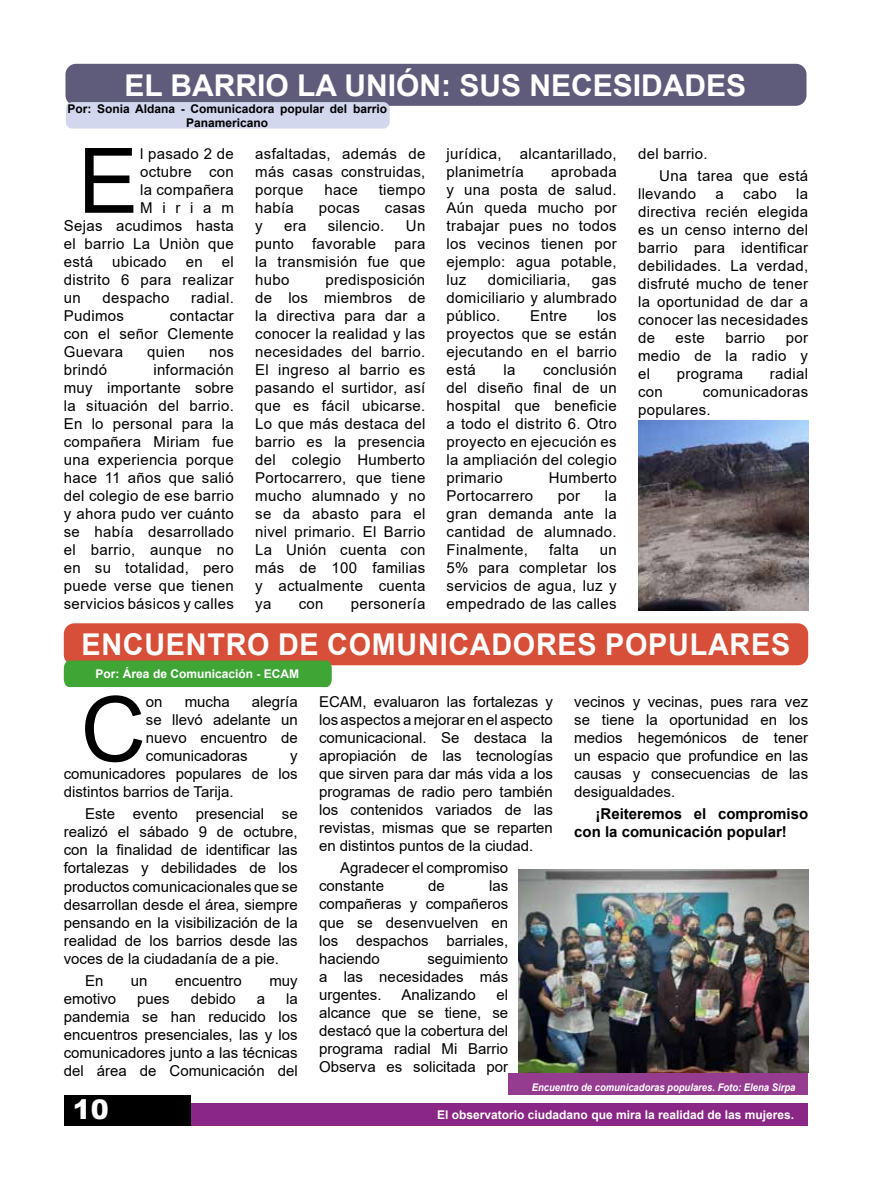
<style>
.page{position:relative;width:872px;height:1191px;background:#fff}
.page>*{position:absolute;margin:0;border:0;box-sizing:border-box;transform-origin:0 0}
.t1{font:90.45px "Arial";color:#000}
.t2{font:700 30px "Arial";letter-spacing:.025em;color:#fff;scale:.96 1}
.t3{font:700 30px "Arial";color:#fff}
.t4{font:900 27px "Arial";color:#fff}
.t5{font:15px/18px "Arial";letter-spacing:.02em;color:#000;text-align:justify}
.t6{font:15px/18px "Arial";color:#000}
.t7{font:700 15px/18px "Arial";color:#000}
.t8{font:700 12px "Arial";color:#fff}
.t9{font:700 12px/14.4px "Arial";color:#000;text-align:center}
.t10{font:italic 700 10.5px "Arial";color:#fff;scale:.9 1}
</style>
<div class="page">
<div style="left:191px;top:1103px;width:617px;height:22px;background:#8a2685"></div>
<div style="left:64px;top:1095px;width:126px;height:30px;background:#000"></div>
<div style="left:64px;top:623px;width:744px;height:42px;background:#d74f38;border-radius:11px"></div>
<div style="left:64px;top:660px;width:268px;height:27px;background:#3fa535"></div>
<div style="left:65px;top:64px;width:741px;height:42px;background:#5f5b7b;border-radius:11px"></div>
<div style="left:66px;top:102px;width:324px;height:27px;background:#d3d7ee;border-radius:6px"></div>
<img style="left:519px;top:869px;width:289px;height:203px">
<div style="left:508px;top:1073px;width:300px;height:22px;background:#953c91"></div>
<img style="left:638px;top:421px;width:170px;height:189px">
<h2 class="t3" style="left:124px;top:64px;width:623px">EL BARRIO LA UNIÓN: SUS NECESIDADES</h2>
<p class="t9" style="left:67px;top:101px;width:321px">Por: Sonia Aldana - Comunicadora popular del barrio<br>Panamericano</p>
<h1 class="t1" style="left:78px;top:119px;width:62px">E</h1>
<p class="t5" style="left:140px;top:144px;width:95px">l pasado 2 de</p>
<p class="t5" style="left:255px;top:144px;width:172px">asfaltadas, además de más casas construidas, porque</p>
<p class="t5" style="left:446px;top:144px;width:172px">jurídica, alcantarillado, planimetría</p>
<p class="t5" style="left:659px;top:142px;width:150px;line-height:22.2px;text-indent:-21px">del barrio.<br>Una tarea que está</p>
<p class="t5" style="left:638px;top:185px;width:59px">llevando</p>
<p class="t5" style="left:715px;top:185px;width:10px">a</p>
<p class="t5" style="left:743px;top:185px;width:35px">cabo</p>
<p class="t5" style="left:140px;top:162px;width:95px">octubre con</p>
<p class="t5" style="left:140px;top:180px;width:95px">la compañera</p>
<p class="t5" style="left:140px;top:198px;width:95px">Miriam</p>
<p class="t5" style="left:64px;top:216px;width:172px">Sejas acudimos hasta</p>
<p class="t5" style="left:64px;top:234px;width:172px">el barrio La Uniòn que</p>
<p class="t5" style="left:64px;top:252px;width:31px">está</p>
<p class="t5" style="left:112px;top:252px;width:56px">ubicado</p>
<p class="t5" style="left:186px;top:252px;width:18px">en</p>
<p class="t5" style="left:446px;top:162px;width:172px;text-indent:105px">aprobada y una posta de salud.<br>Aún queda mucho por trabajar pues no todos los vecinos tienen por ejemplo: agua potable, luz</p>
<p class="t5" style="left:324px;top:180px;width:35px">hace</p>
<p class="t5" style="left:379px;top:180px;width:48px">tiempo</p>
<p class="t5" style="left:638px;top:185px;width:172px;text-indent:158px">la directiva recién elegida es un censo interno del barrio para identificar debilidades. La verdad, disfruté mucho de tener la oportunidad de dar a conocer las necesidades de</p>
<p class="t5" style="left:255px;top:198px;width:40px">había</p>
<p class="t5" style="left:319px;top:198px;width:43px">pocas</p>
<p class="t5" style="left:385px;top:198px;width:42px">casas</p>
<p class="t5" style="left:255px;top:216px;width:9px">y</p>
<p class="t5" style="left:284px;top:216px;width:24px">era</p>
<p class="t5" style="left:328px;top:216px;width:58px">silencio.</p>
<p class="t5" style="left:255px;top:216px;width:172px;text-indent:151px">Un punto favorable para la transmisión fue que hubo</p>
<p class="t5" style="left:64px;top:252px;width:172px;text-indent:158px">el distrito 6 para realizar un</p>
<p class="t5" style="left:255px;top:270px;width:172px;text-indent:70px">predisposición de los miembros de la directiva para dar a conocer la realidad y las necesidades del barrio.<br>El ingreso al barrio es pasando el surtidor, así que es fácil ubicarse.<br>Lo que más destaca del barrio es la presencia del colegio Humberto Portocarrero, que tiene mucho alumnado y no se da abasto para el nivel primario. El Barrio La Unión cuenta con más de 100 familias y actualmente cuenta ya</p>
<p class="t5" style="left:488px;top:270px;width:84px">domiciliaria,</p>
<p class="t5" style="left:446px;top:270px;width:172px;text-indent:145px">gas domiciliario y alumbrado público.</p>
<p class="t5" style="left:102px;top:288px;width:69px">despacho</p>
<p class="t5" style="left:191px;top:288px;width:44px">radial.</p>
<p class="t5" style="left:64px;top:306px;width:62px">Pudimos</p>
<p class="t5" style="left:446px;top:306px;width:172px;text-indent:150px">los proyectos que se están ejecutando en el barrio está</p>
<p class="t5" style="left:530px;top:306px;width:39px">Entre</p>
<p class="t5" style="left:64px;top:306px;width:172px;text-indent:106px">contactar con el señor Clemente Guevara</p>
<p class="t5" style="left:675px;top:329px;width:31px">este</p>
<p class="t5" style="left:725px;top:329px;width:41px">barrio</p>
<p class="t5" style="left:638px;top:329px;width:172px;text-indent:148px">por medio de la radio y el</p>
<p class="t5" style="left:147px;top:342px;width:39px">quien</p>
<p class="t5" style="left:209px;top:342px;width:26px">nos</p>
<p class="t5" style="left:64px;top:360px;width:172px;text-indent:90px">información muy importante sobre la situación del barrio.<br>En lo personal para la compañera Miriam fue una experiencia porque hace 11 años que salió del colegio de ese barrio y ahora pudo ver cuánto se había desarrollado el barrio, aunque no en su totalidad, pero puede verse que tienen servicios básicos y calles</p>
<p class="t5" style="left:64px;top:360px;width:45px">brindó</p>
<p class="t5" style="left:446px;top:360px;width:172px;text-indent:97px">conclusión del diseño final de un hospital que beneficie a todo el distrito 6. Otro proyecto en ejecución es la ampliación del colegio primario</p>
<p class="t5" style="left:503px;top:360px;width:13px">la</p>
<p class="t5" style="left:677px;top:365px;width:68px">programa</p>
<p class="t5" style="left:770px;top:365px;width:40px">radial</p>
<p class="t5" style="left:638px;top:383px;width:172px;text-indent:65px">comunicadoras populares.</p>
<p class="t5" style="left:638px;top:383px;width:26px">con</p>
<p class="t5" style="left:549px;top:468px;width:69px">Humberto</p>
<p class="t5" style="left:446px;top:486px;width:172px;text-indent:158px">la gran demanda ante la cantidad de alumnado.<br>Finalmente,</p>
<p class="t5" style="left:446px;top:486px;width:88px">Portocarrero</p>
<p class="t5" style="left:558px;top:486px;width:24px">por</p>
<p class="t5" style="left:549px;top:540px;width:31px">falta</p>
<p class="t5" style="left:446px;top:540px;width:172px;text-indent:153px">un 5% para completar los servicios de agua, luz y empedrado de las calles</p>
<p class="t5" style="left:299px;top:594px;width:26px">con</p>
<p class="t5" style="left:351px;top:594px;width:76px">personería</p>
<h2 class="t2" style="left:81px;top:623px;width:740px">ENCUENTRO DE COMUNICADORES POPULARES</h2>
<p class="t8" style="left:96px;top:665px;width:205px">Por: Área de Comunicación - ECAM</p>
<h1 class="t1" style="left:81px;top:667px;width:67px">C</h1>
<p class="t5" style="left:146px;top:693px;width:18px">on</p>
<p class="t5" style="left:185px;top:693px;width:47px">mucha</p>
<p class="t5" style="left:146px;top:693px;width:153px;text-indent:106px">alegría se llevó adelante un nuevo encuentro de comunicadoras</p>
<p class="t5" style="left:64px;top:747px;width:235px;text-indent:226px">y comunicadores populares de los distintos barrios de Tarija.</p>
<p class="t5" style="left:64px;top:805px;width:235px;text-indent:21px">Este evento presencial se realizó el sábado 9 de octubre, con la finalidad de identificar las fortalezas y debilidades de los productos comunicacionales que se desarrollan desde el área, siempre pensando en la visibilización de la realidad de los barrios desde las voces de la ciudadanía de a pie.</p>
<p class="t5" style="left:85px;top:971px;width:20px">En</p>
<p class="t5" style="left:131px;top:971px;width:18px">un</p>
<p class="t6" style="left:175px;top:971px;width:68px">encuentro</p>
<p class="t5" style="left:269px;top:971px;width:30px">muy</p>
<p class="t6" style="left:64px;top:989px;width:54px">emotivo</p>
<p class="t5" style="left:137px;top:989px;width:34px">pues</p>
<p class="t5" style="left:191px;top:989px;width:47px">debido</p>
<p class="t5" style="left:257px;top:989px;width:10px">a</p>
<p class="t5" style="left:64px;top:989px;width:235px;text-indent:222px">la pandemia se han reducido los encuentros presenciales, las y los comunicadores junto a las técnicas del área de Comunicación del</p>
<h3 class="t4" style="left:73px;top:1090px;width:38px">10</h3>
<p class="t5" style="left:319px;top:693px;width:235px">ECAM, evaluaron las fortalezas y los aspectos a mejorar en el aspecto comunicacional. Se destaca la apropiación de las tecnologías que sirven para dar más vida a los programas de radio pero también los contenidos variados de las revistas, mismas que se reparten en distintos puntos de la ciudad.</p>
<p class="t6" style="left:319px;top:859px;width:191px;text-indent:21px">Agradecer el compromiso constante</p>
<p class="t5" style="left:319px;top:877px;width:191px;text-indent:170px">las compañeras y compañeros que se desenvuelven en los despachos barriales, haciendo</p>
<p class="t5" style="left:428px;top:877px;width:18px">de</p>
<p class="t5" style="left:319px;top:949px;width:191px;text-indent:108px">seguimiento a las necesidades más urgentes.</p>
<p class="t5" style="left:319px;top:985px;width:191px;text-indent:178px">el alcance que se tiene, se destacó que la cobertura del programa radial Mi Barrio Observa es solicitada por</p>
<p class="t6" style="left:401px;top:985px;width:76px">Analizando</p>
<p class="t5" style="left:574px;top:693px;width:235px">vecinos y vecinas, pues rara vez se tiene la oportunidad en los medios hegemónicos de tener un espacio que profundice en las causas y consecuencias de las desigualdades.</p>
<p class="t7" style="left:574px;top:805px;width:235px;text-indent:21px">¡Reiteremos el compromiso con la comunicación popular!</p>
<p class="t10" style="left:532px;top:1080px;width:294px">Encuentro de comunicadoras populares. Foto: Elena Sirpa</p>
<p class="t8" style="left:437px;top:1106px;width:358px">El observatorio ciudadano que mira la realidad de las mujeres.</p>
</div>
